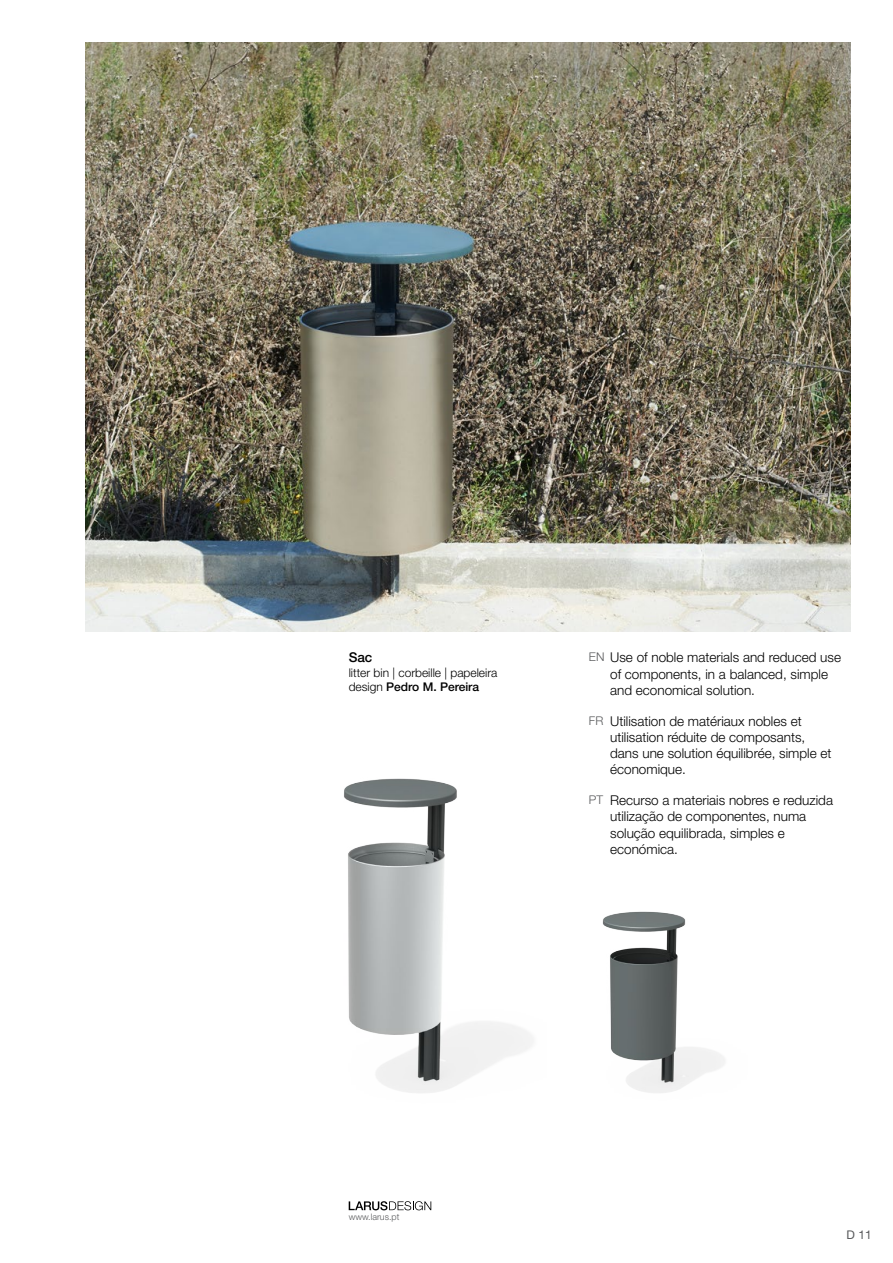
<style>
.page{position:relative;width:893px;height:1263px;background:#fff}
.page>*{position:absolute;margin:0;border:0;box-sizing:border-box;transform-origin:0 0}
.t1{font:300 13.5px/16.2px "Helvetica Neue LT Pro";color:#000}
.t2{font:500 13.5px "Helvetica Neue LT Pro";color:#000}
.t3{font:300 12px/14.4px "Helvetica Neue LT Pro";color:#000}
.t4{font:300 12px "Helvetica Neue LT Pro";color:#58595b}
.t5{font:12px "Helvetica Neue LT Pro";color:#58595b}
.t6{font:300 9px "Helvetica Neue LT Pro";color:#58595b}
.s1{font-weight:500}
</style>
<div class="page">
<svg style="left:349px;top:1201px;width:82px;height:9px"></svg>
<img style="left:85px;top:43px;width:765px;height:588px">
<img style="left:602px;top:911px;width:123px;height:182px">
<img style="left:344px;top:778px;width:189px;height:315px">
<p class="t2" style="left:349px;top:649px;width:25px">Sac</p>
<p class="t3" style="left:349px;top:665px;width:150px">litter bin | corbeille | papeleira design <span class="s1">Pedro M. Pereira</span></p>
<p class="t4" style="left:589px;top:650px;width:17px">EN</p>
<p class="t1" style="left:610px;top:649px;width:232px">Use of noble materials and reduced use of components, in a balanced, simple and economical solution.</p>
<p class="t1" style="left:610px;top:712px;width:223px">Utilisation de matériaux nobles et utilisation réduite de composants, dans une solution équilibrée, simple et économique.</p>
<p class="t4" style="left:589px;top:713px;width:16px">FR</p>
<p class="t4" style="left:589px;top:792px;width:16px">PT</p>
<p class="t1" style="left:610px;top:792px;width:224px">Recurso a materiais nobres e reduzida utilização de componentes, numa solução equilibrada, simples e económica.</p>
<p class="t6" style="left:349px;top:1211px;width:52px">www.larus.pt</p>
<p class="t5" style="left:847px;top:1228px;width:27px">D 11</p>
</div>
